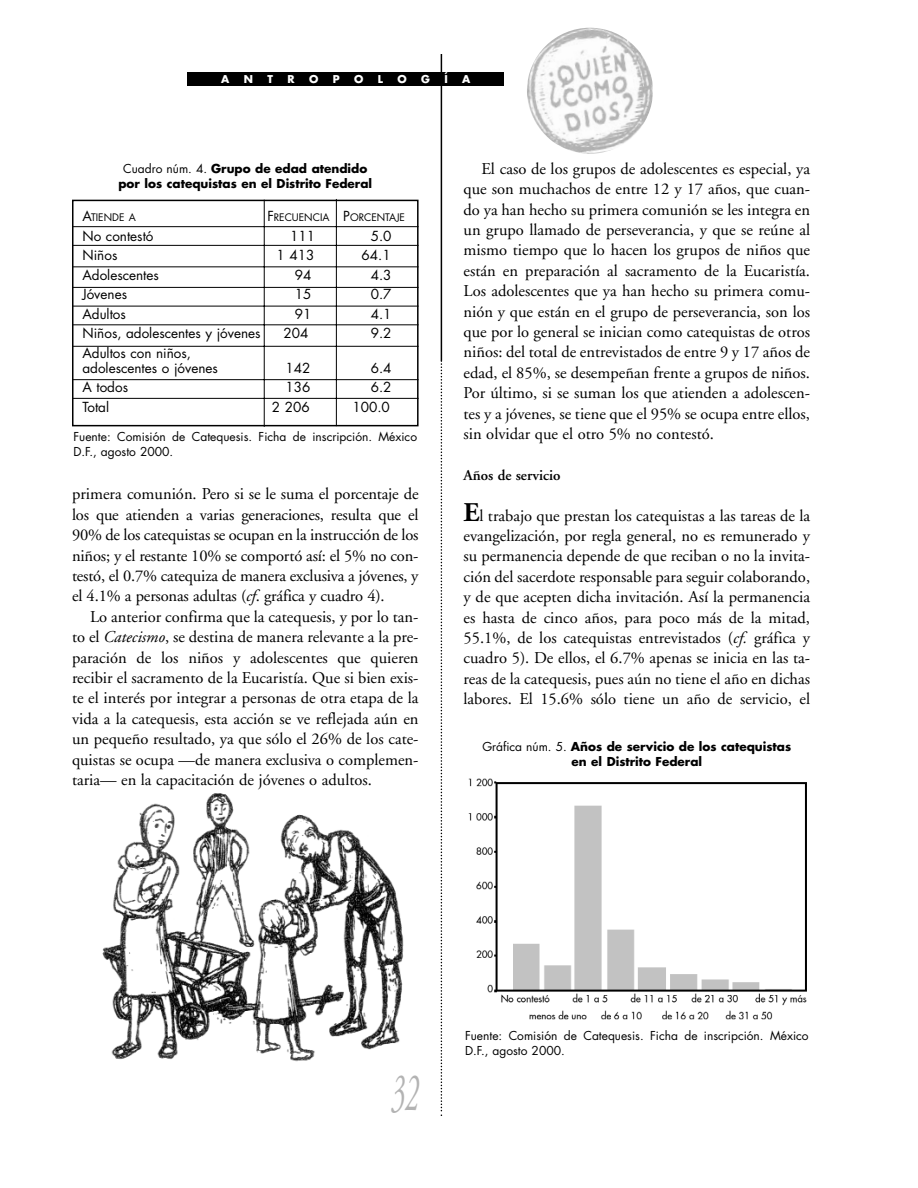
<style>
.page{position:relative;width:918px;height:1188px;background:#fff}
.page>*{position:absolute;margin:0;border:0;box-sizing:border-box;transform-origin:0 0}
.t1{font:italic 54px "Adobe Garamond";color:#b3b3b3;scale:.5 1}
.t2{font:16.5px/20.4px "Adobe Garamond";color:#000;text-align:justify}
.t3{font:600 15px "Adobe Garamond";color:#000}
.t4{font:13.5px/15px "Futura";color:#000}
.t5{font:12px/15px "Futura";color:#000}
.t6{font:700 12px/15px "Futura";color:#000;text-align:center}
.t7{font:700 10.5px "Futura";color:#fff}
.t8{font:10.2px "Futura";color:#000}
.s1{font-weight:400}
.s2{font-size:13.5px}
.s3{font-style:italic}
.s4{font-weight:700;font-size:27px}
</style>
<div class="page">
<hr style="left:441px;top:54px;width:1px;height:306px;background:#000">
<svg style="left:441px;top:360px;width:1px;height:756px"></svg>
<div style="left:188px;top:72px;width:316px;height:14px;background:#000"></div>
<img style="left:468px;top:778px;width:339px;height:242px">
<img style="left:102px;top:793px;width:302px;height:268px">
<div style="left:72px;top:200px;width:347px;height:226px;border:2px solid #000"></div>
<hr style="left:72px;top:226px;width:347px;height:1px;background:#000">
<hr style="left:264px;top:200px;width:1px;height:227px;background:#000">
<hr style="left:336px;top:199px;width:1px;height:227px;background:#000">
<hr style="left:72px;top:245px;width:347px;height:1px;background:#000">
<hr style="left:72px;top:266px;width:347px;height:1px;background:#000">
<hr style="left:72px;top:287px;width:347px;height:1px;background:#000">
<hr style="left:72px;top:306px;width:347px;height:1px;background:#000">
<hr style="left:72px;top:324px;width:347px;height:1px;background:#000">
<hr style="left:72px;top:346px;width:347px;height:1px;background:#000">
<hr style="left:72px;top:379px;width:347px;height:1px;background:#000">
<hr style="left:72px;top:398px;width:347px;height:1px;background:#000">
<img style="left:527px;top:28px;width:126px;height:126px;border-radius:50%">
<p class="t7" style="left:221px;top:74px;width:10px">A</p>
<p class="t7" style="left:244px;top:74px;width:11px">N</p>
<p class="t7" style="left:268px;top:74px;width:7px">T</p>
<p class="t7" style="left:288px;top:74px;width:9px">R</p>
<p class="t7" style="left:309px;top:74px;width:11px">O</p>
<p class="t7" style="left:333px;top:74px;width:8px">P</p>
<p class="t7" style="left:354px;top:74px;width:11px">O</p>
<p class="t7" style="left:378px;top:74px;width:7px">L</p>
<p class="t7" style="left:397px;top:74px;width:11px">O</p>
<p class="t7" style="left:421px;top:74px;width:10px">G</p>
<p class="t7" style="left:444px;top:74px;width:5px">Í</p>
<p class="t7" style="left:462px;top:74px;width:10px">A</p>
<p class="t6" style="left:118px;top:163px;width:255px"><span class="s1">Cuadro núm. 4.</span> Grupo de edad atendido por los catequistas en el Distrito Federal</p>
<p class="t8" style="left:82px;top:213px;width:55px"><span class="s2">A</span>TIENDE A</p>
<p class="t8" style="left:267px;top:213px;width:139px"><span class="s2">F</span>RECUENCIA <span class="s2">P</span>ORCENTAJE</p>
<p class="t4" style="left:82px;top:230px;width:73px">No contestó</p>
<p class="t4" style="left:290px;top:230px;width:26px">111</p>
<p class="t4" style="left:371px;top:230px;width:22px">5.0</p>
<p class="t4" style="left:82px;top:249px;width:36px">Niños</p>
<p class="t4" style="left:277px;top:249px;width:39px">1 413</p>
<p class="t4" style="left:362px;top:249px;width:31px">64.1</p>
<p class="t4" style="left:82px;top:269px;width:78px">Adolescentes</p>
<p class="t4" style="left:295px;top:269px;width:18px">94</p>
<p class="t4" style="left:371px;top:269px;width:22px">4.3</p>
<p class="t4" style="left:82px;top:288px;width:46px">Jóvenes</p>
<p class="t4" style="left:295px;top:288px;width:18px">15</p>
<p class="t4" style="left:371px;top:288px;width:22px">0.7</p>
<p class="t4" style="left:82px;top:308px;width:45px">Adultos</p>
<p class="t4" style="left:295px;top:308px;width:18px">91</p>
<p class="t4" style="left:371px;top:308px;width:22px">4.1</p>
<p class="t4" style="left:82px;top:327px;width:180px">Niños, adolescentes y jóvenes</p>
<p class="t4" style="left:284px;top:327px;width:26px">204</p>
<p class="t4" style="left:371px;top:327px;width:22px">9.2</p>
<p class="t4" style="left:82px;top:347px;width:137px">Adultos con niños, adolescentes o jóvenes</p>
<p class="t4" style="left:286px;top:362px;width:26px">142</p>
<p class="t4" style="left:371px;top:362px;width:22px">6.4</p>
<p class="t4" style="left:82px;top:381px;width:47px">A todos</p>
<p class="t4" style="left:286px;top:381px;width:26px">136</p>
<p class="t4" style="left:371px;top:381px;width:22px">6.2</p>
<p class="t4" style="left:82px;top:401px;width:28px">Total</p>
<p class="t4" style="left:272px;top:401px;width:39px">2 206</p>
<p class="t4" style="left:353px;top:401px;width:39px">100.0</p>
<p class="t5" style="left:74px;top:430px;width:345px">Fuente: Comisión de Catequesis. Ficha de inscripción. México<br>D.F., agosto 2000.</p>
<p class="t2" style="left:72px;top:485px;width:348px">primera comunión. Pero si se le suma el porcentaje de los que atienden a varias generaciones, resulta que el 90% de los catequistas se ocupan en la instrucción de los niños; y el restante 10% se comportó así: el 5% no con&shy;testó, el 0.7% catequiza de manera exclusiva a jóvenes, y el 4.1% a personas adultas (<span class="s3">cf</span>. gráfica y cuadro 4).</p>
<p class="t2" style="left:72px;top:608px;width:348px;text-indent:18px">Lo anterior confirma que la catequesis, y por lo tan&shy;to el <span class="s3">Catecismo</span>, se destina de manera relevante a la pre&shy;paración de los niños y adolescentes que quieren recibir el sacramento de la Eucaristía. Que si bien exis&shy;te el interés por integrar a personas de otra etapa de la vida a la catequesis, esta acción se ve reflejada aún en un pequeño resultado, ya que sólo el 26% de los cate&shy;quistas se ocupa —de manera exclusiva o complemen&shy;taria— en la capacitación de jóvenes o adultos.</p>
<p class="t2" style="left:464px;top:160px;width:348px;text-indent:18px">El caso de los grupos de adolescentes es especial, ya que son muchachos de entre 12 y 17 años, que cuan&shy;do ya han hecho su primera comunión se les integra en un grupo llamado de perseverancia, y que se reúne al mismo tiempo que lo hacen los grupos de niños que están en preparación al sacramento de la Eucaristía.<br>Los adolescentes que ya han hecho su primera comu&shy;nión y que están en el grupo de perseverancia, son los que por lo general se inician como catequistas de otros niños: del total de entrevistados de entre 9 y 17 años de edad, el 85%, se desempeñan frente a grupos de niños.<br>Por último, si se suman los que atienden a adolescen&shy;tes y a jóvenes, se tiene que el 95% se ocupa entre ellos, sin olvidar que el otro 5% no contestó.</p>
<p class="t3" style="left:464px;top:469px;width:98px">Años de servicio</p>
<p class="t2" style="left:464px;top:507px;width:348px"><span class="s4">E</span>l trabajo que prestan los catequistas a las tareas de la evangelización, por regla general, no es remunerado y su permanencia depende de que reciban o no la invita&shy;ción del sacerdote responsable para seguir colaborando, y de que acepten dicha invitación. Así la permanencia es hasta de cinco años, para poco más de la mitad, 55.1%, de los catequistas entrevistados (<span class="s3">cf.</span> gráfica y cuadro 5). De ellos, el 6.7% apenas se inicia en las ta&shy;reas de la catequesis, pues aún no tiene el año en dichas labores. El 15.6% sólo tiene un año de servicio, el</p>
<p class="t6" style="left:482px;top:740px;width:310px"><span class="s1">Gráfica núm. 5.</span> Años de servicio de los catequistas en el Distrito Federal</p>
<h1 class="t1" style="left:392px;top:1071px;width:55px">32</h1>
<p class="t5" style="left:465px;top:1029px;width:345px">Fuente: Comisión de Catequesis. Ficha de inscripción. México<br>D.F., agosto 2000.</p>
</div>
